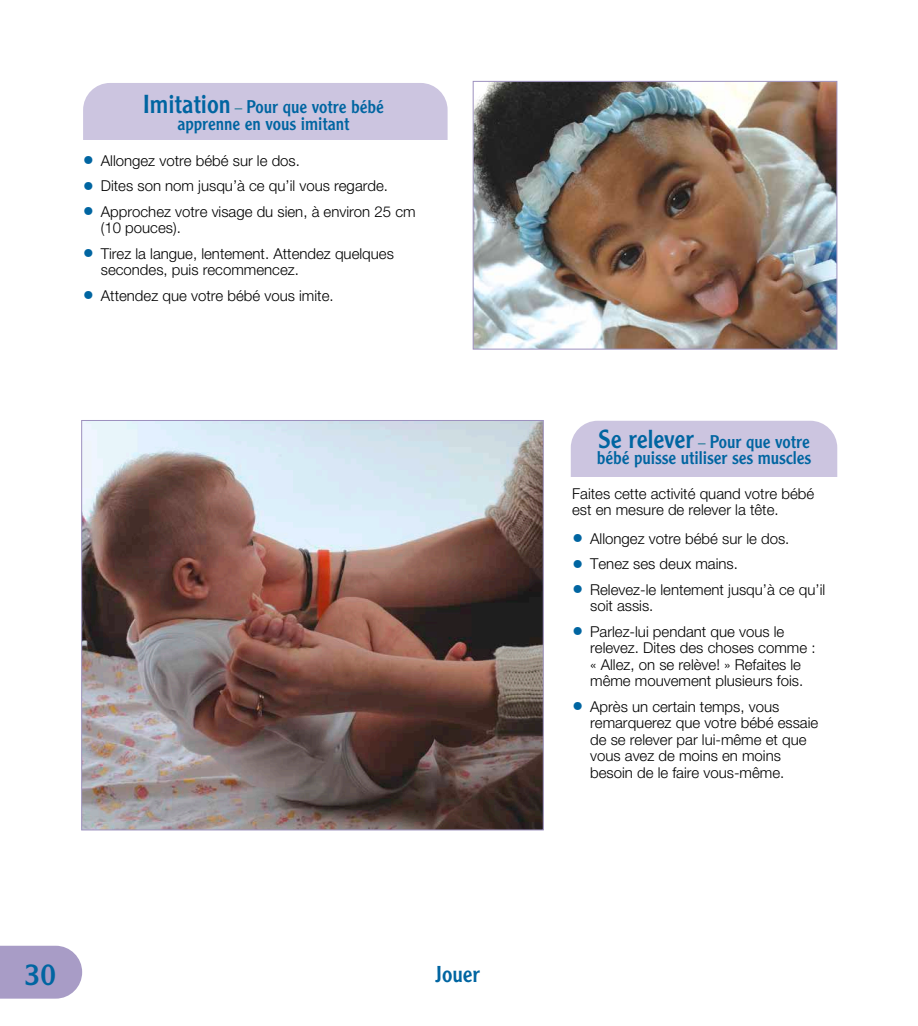
<style>
.page{position:relative;width:918px;height:1026px;background:#fff}
.page>*{position:absolute;margin:0;border:0;box-sizing:border-box;transform-origin:0 0}
.t1{font:30px "Clearface Gothic LT Std";color:#0065a1}
.t2{font:22.5px "Clearface Gothic LT Std";color:#0065a1}
.t3{font:18px/16.5px "Clearface Gothic LT Std";color:#0065a1;text-align:center}
.t4{font:300 15px/16.5px "Helvetica Neue LT Std";color:#000}
.s1{font-size:25.5px}
.s2{font-family:"Helvetica Neue LT Std";font-weight:300;font-size:15px;color:#006c89}
.s3{font-size:22.5px;color:#0065a1}
</style>
<div class="page">
<div style="left:571px;top:421px;width:266px;height:89px;background:#ccc5e0;border-radius:27px"></div>
<div style="left:557px;top:478px;width:316px;height:45px;background:#fff"></div>
<div style="left:83px;top:83px;width:365px;height:89px;background:#ccc5e0;border-radius:27px"></div>
<div style="left:70px;top:140px;width:384px;height:45px;background:#fff"></div>
<svg style="left:0;top:946px;width:82px;height:53px;background:#aea3ca"></svg>
<img style="left:475px;top:83px;width:360px;height:265px">
<div style="left:473px;top:81px;width:364px;height:269px;border:1px solid #9d91bf"></div>
<img style="left:83px;top:422px;width:459px;height:406px">
<p class="t3" style="left:143px;top:98px;width:242px"><span class="s1">Imitation</span> <span class="s2">–</span> Pour que votre bébé apprenne en vous imitant</p>
<p class="t4" style="left:83px;top:152px;width:219px"><span class="s3">•</span> Allongez votre bébé sur le dos.</p>
<p class="t4" style="left:83px;top:177px;width:307px"><span class="s3">•</span> Dites son nom jusqu’à ce qu’il vous regarde.</p>
<p class="t4" style="left:101px;top:203px;width:316px;text-indent:-18px"><span class="s3">•</span> Approchez votre visage du sien, à environ 25 cm (10 pouces).</p>
<p class="t4" style="left:101px;top:245px;width:295px;text-indent:-18px"><span class="s3">•</span> Tirez la langue, lentement. Attendez quelques secondes, puis recommencez.</p>
<p class="t4" style="left:83px;top:287px;width:252px"><span class="s3">•</span> Attendez que votre bébé vous imite.</p>
<h1 class="t1" style="left:25px;top:955px;width:33px">30</h1>
<h2 class="t2" style="left:435px;top:959px;width:46px">Jouer</h2>
<p class="t3" style="left:597px;top:433px;width:216px;text-align:left"><span class="s1">Se relever</span> <span class="s2">–</span> Pour que votre bébé puisse utiliser ses muscles</p>
<p class="t4" style="left:572px;top:485px;width:244px">Faites cette activité quand votre bébé est en mesure de relever la tête.</p>
<p class="t4" style="left:572px;top:530px;width:219px"><span class="s3">•</span> Allongez votre bébé sur le dos.</p>
<p class="t4" style="left:572px;top:555px;width:167px"><span class="s3">•</span> Tenez ses deux mains.</p>
<p class="t4" style="left:590px;top:581px;width:237px;text-indent:-18px"><span class="s3">•</span> Relevez-le lentement jusqu’à ce qu’il soit assis.</p>
<p class="t4" style="left:590px;top:623px;width:227px;text-indent:-18px"><span class="s3">•</span> Parlez-lui pendant que vous le relevez. Dites des choses comme : « Allez, on se relève! » Refaites le même mouvement plusieurs fois.</p>
<p class="t4" style="left:590px;top:698px;width:230px;text-indent:-18px"><span class="s3">•</span> Après un certain temps, vous remarquerez que votre bébé essaie de se relever par lui-même et que vous avez de moins en moins besoin de le faire vous-même.</p>
</div>
